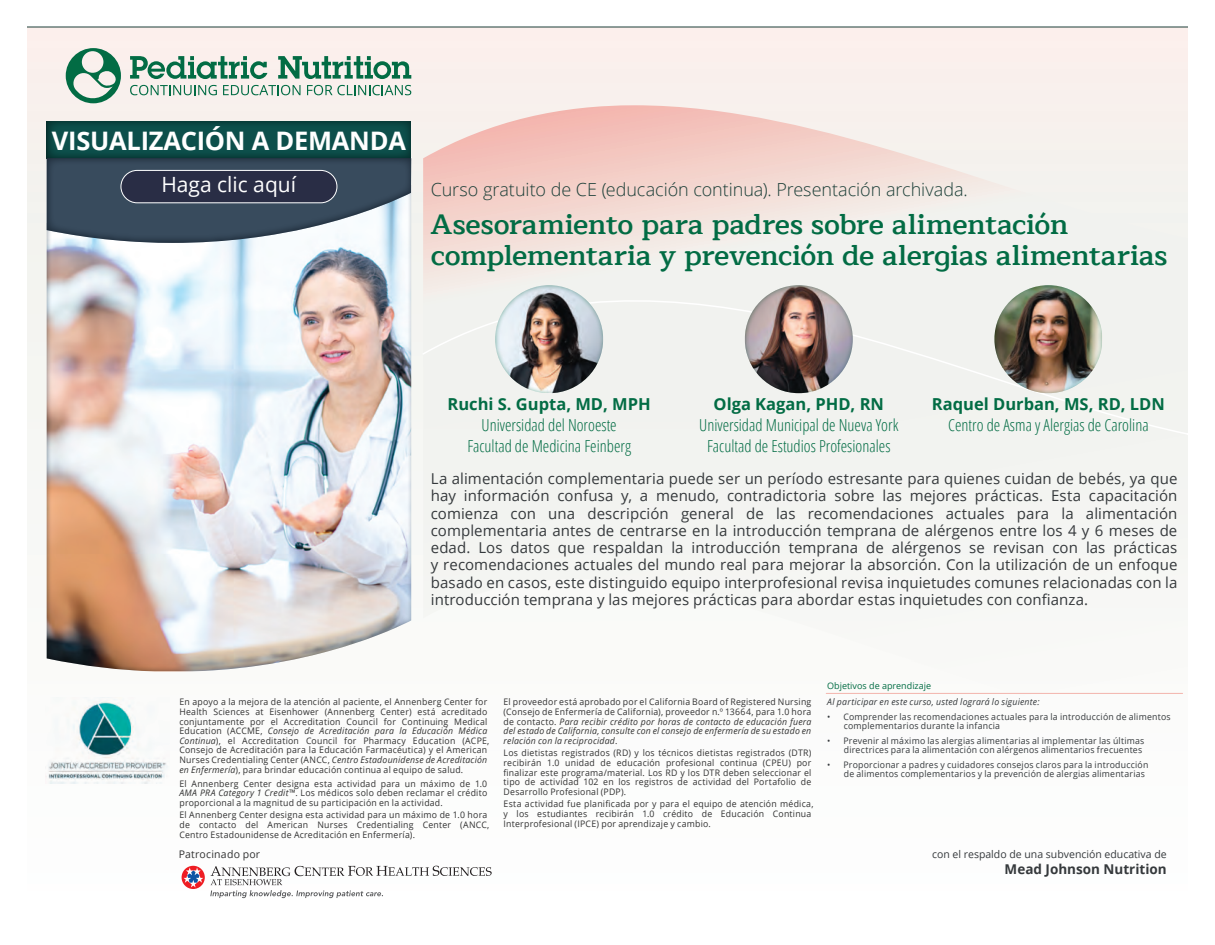
<style>
.page{position:relative;width:1215px;height:945px;background:#fff}
.page>*{position:absolute;margin:0;border:0;box-sizing:border-box;transform-origin:0 0}
.t1{font:600 28.5px/31.5px "Maitree";letter-spacing:-.01em;color:#026c44}
.t2{font:700 25.5px "Open Sans";letter-spacing:-.01em;color:#fff}
.t3{font:21px "Open Sans";color:#fff}
.t4{font:300 18px "Open Sans";color:#1c3f38}
.t5{font:300 condensed 16.5px/21px "Open Sans";color:#026c44;text-align:center}
.t6{font:700 16.5px "Open Sans";color:#026c44}
.t7{font:15px/17.2px "Open Sans";letter-spacing:.005em;color:#35393c;text-align:justify}
.t8{font:700 13.5px "Open Sans";color:#35393c}
.t9{font:10.5px "Open Sans";color:#35393c}
.t10{font:10.5px "Open Sans";letter-spacing:.02em;color:#313232}
.t11{font:9px/9.6px "Open Sans";letter-spacing:.025em;color:#323232}
.t12{font:9px/9.8px "Open Sans";letter-spacing:.025em;color:#35393c}
.t13{font:italic 9px/9.6px "Open Sans";letter-spacing:.025em;color:#323232;text-align:justify}
.t14{font:italic 9px "Open Sans";letter-spacing:.025em;color:#35393c}
.t15{font:9px "Open Sans";color:#026c44}
.s1{font-style:italic}
.s2{font-style:normal}
</style>
<div class="page">
<div style="left:27px;top:27px;width:1161px;height:891px;background:linear-gradient(to right,#fbf9f8,#fcf9f8)"></div>
<img style="left:47px;top:243px;width:364px;height:428px">
<svg style="left:423px;top:105px;width:765px;height:643px"></svg>
<hr style="left:27px;top:27px;width:1161px;height:1px;background:#1c3f38">
<svg style="left:66px;top:48px;width:55px;height:55px"></svg>
<svg style="left:130px;top:56px;width:137px;height:23px"></svg>
<svg style="left:278px;top:56px;width:133px;height:23px"></svg>
<svg style="left:130px;top:85px;width:87px;height:10px"></svg>
<svg style="left:223px;top:85px;width:78px;height:10px"></svg>
<svg style="left:307px;top:85px;width:104px;height:10px"></svg>
<svg style="left:421px;top:216px;width:767px;height:220px"></svg>
<hr style="left:46px;top:157px;width:365px;height:2px;background:#fff">
<img style="left:46px;top:698px;width:124px;height:85px">
<svg style="left:182px;top:866px;width:23px;height:23px"></svg>
<svg style="left:184px;top:868px;width:19px;height:19px"></svg>
<svg style="left:210px;top:866px;width:282px;height:32px"></svg>
<hr style="left:826px;top:693px;width:357px;height:1px;background:#f3b4ad">
<img style="left:495px;top:285px;width:108px;height:108px;border-radius:50%">
<img style="left:745px;top:285px;width:108px;height:108px;border-radius:50%">
<img style="left:994px;top:285px;width:108px;height:108px;border-radius:50%">
<div style="left:47px;top:121px;width:364px;height:37px;background:#0d4f4b"></div>
<svg style="left:47px;top:158px;width:364px;height:85px"></svg>
<div style="left:121px;top:170px;width:216px;height:33px;background:#292d45;border-radius:16px"></div>
<div style="left:121px;top:170px;width:216px;height:33px;border:1px solid #fff;border-radius:16px"></div>
<h2 class="t2" style="left:52px;top:122px;width:356px">VISUALIZACIÓN A DEMANDA</h2>
<h3 class="t3" style="left:161px;top:170px;width:136px">Haga clic aquí</h3>
<h3 class="t4" style="left:431px;top:177px;width:538px">Curso gratuito de CE (educación continua). Presentación archivada.</h3>
<h1 class="t1" style="left:431px;top:208px;width:738px">Asesoramiento para padres sobre alimentación complementaria y prevención de alergias alimentarias</h1>
<h3 class="t6" style="left:448px;top:392px;width:205px">Ruchi S. Gupta, MD, MPH</h3>
<h3 class="t5" style="left:467px;top:414px;width:165px">Universidad del Noroeste<br>Facultad de Medicina Feinberg</h3>
<h3 class="t6" style="left:714px;top:392px;width:172px">Olga Kagan, PHD, RN</h3>
<h3 class="t5" style="left:699px;top:414px;width:201px">Universidad Municipal de Nueva York<br>Facultad de Estudios Profesionales</h3>
<h3 class="t6" style="left:932px;top:392px;width:234px">Raquel Durban, MS, RD, LDN</h3>
<h3 class="t5" style="left:948px;top:414px;width:202px">Centro de Asma y Alergias de Carolina</h3>
<p class="t7" style="left:431px;top:470px;width:748px">La alimentación complementaria puede ser un período estresante para quienes cuidan de bebés, ya que hay información confusa y, a menudo, contradictoria sobre las mejores prácticas. Esta capacitación comienza con una descripción general de las recomendaciones actuales para la alimentación complementaria antes de centrarse en la introducción temprana de alérgenos entre los 4 y 6 meses de edad. Los datos que respaldan la introducción temprana de alérgenos se revisan con las prácticas y recomendaciones actuales del mundo real para mejorar la absorción. Con la utilización de un enfoque basado en casos, este distinguido equipo interprofesional revisa inquietudes comunes relacionadas con la introducción temprana y las mejores prácticas para abordar estas inquietudes con confianza.</p>
<p class="t15" style="left:827px;top:680px;width:105px">Objetivos de aprendizaje</p>
<p class="t11" style="left:179px;top:697px;width:311px">En apoyo a la mejora de la atención al paciente, el Annenberg Center for Health Sciences at Eisenhower (Annenberg Center) está acreditado conjuntamente por el Accreditation Council for Continuing Medical Education (ACCME, <span class="s1">Consejo de Acreditación para la Educación Médica Continua</span>), el Accreditation Council for Pharmacy Education (ACPE, Consejo de Acreditación para la Educación Farmacéutica) y el American Nurses Credentialing Center (ANCC, <span class="s1">Centro Estadounidense de Acreditación en Enfermería</span>), para brindar educación continua al equipo de salud.</p>
<p class="t11" style="left:179px;top:778px;width:309px;text-align:justify">El Annenberg Center designa esta actividad para un máximo de 1.0<br><span class="s1">AMA PRA Category 1 Credit™</span>. Los médicos solo deben reclamar el crédito proporcional a la magnitud de su participación en la actividad.</p>
<p class="t11" style="left:179px;top:810px;width:311px">El Annenberg Center designa esta actividad para un máximo de 1.0 hora de contacto del American Nurses Credentialing Center (ANCC,<br>Centro Estadounidense de Acreditación en Enfermería).</p>
<p class="t10" style="left:179px;top:847px;width:83px">Patrocinado por</p>
<p class="t13" style="left:504px;top:697px;width:309px"><span class="s2">El proveedor está aprobado por el California Board of Registered Nursing (Consejo de Enfermería de California), proveedor n.º 13664, para 1.0 hora de contacto.</span> Para recibir crédito por horas de contacto de educación fuera del estado de California, consulte con el consejo de enfermería de su estado en relación con la reciprocidad<span class="s2">.</span></p>
<p class="t11" style="left:504px;top:748px;width:309px;text-align:justify">Los dietistas registrados (RD) y los técnicos dietistas registrados (DTR) recibirán 1.0 unidad de educación profesional continua (CPEU) por finalizar este programa/material. Los RD y los DTR deben seleccionar el tipo de actividad 102 en los registros de actividad del Portafolio de Desarrollo Profesional (PDP).</p>
<p class="t11" style="left:504px;top:799px;width:311px">Esta actividad fue planificada por y para el equipo de atención médica, y los estudiantes recibirán 1.0 crédito de Educación Continua<br>Interprofesional (IPCE) por aprendizaje y cambio.</p>
<p class="t14" style="left:827px;top:696px;width:214px">Al participar en este curso, usted logrará lo siguiente:</p>
<p class="t12" style="left:844px;top:711px;width:328px;text-indent:-16px">• Comprender las recomendaciones actuales para la introducción de alimentos complementarios durante la infancia</p>
<p class="t12" style="left:827px;top:735px;width:319px;text-align:right">• Prevenir al máximo las alergias alimentarias al implementar las últimas directrices para la alimentación con alérgenos alimentarios frecuentes</p>
<p class="t12" style="left:844px;top:759px;width:306px;text-indent:-16px">• Proporcionar a padres y cuidadores consejos claros para la introducción de alimentos complementarios y la prevención de alergias alimentarias</p>
<p class="t9" style="left:932px;top:847px;width:236px">con el respaldo de una subvención educativa de</p>
<h3 class="t8" style="left:1005px;top:860px;width:164px">Mead Johnson Nutrition</h3>
</div>
